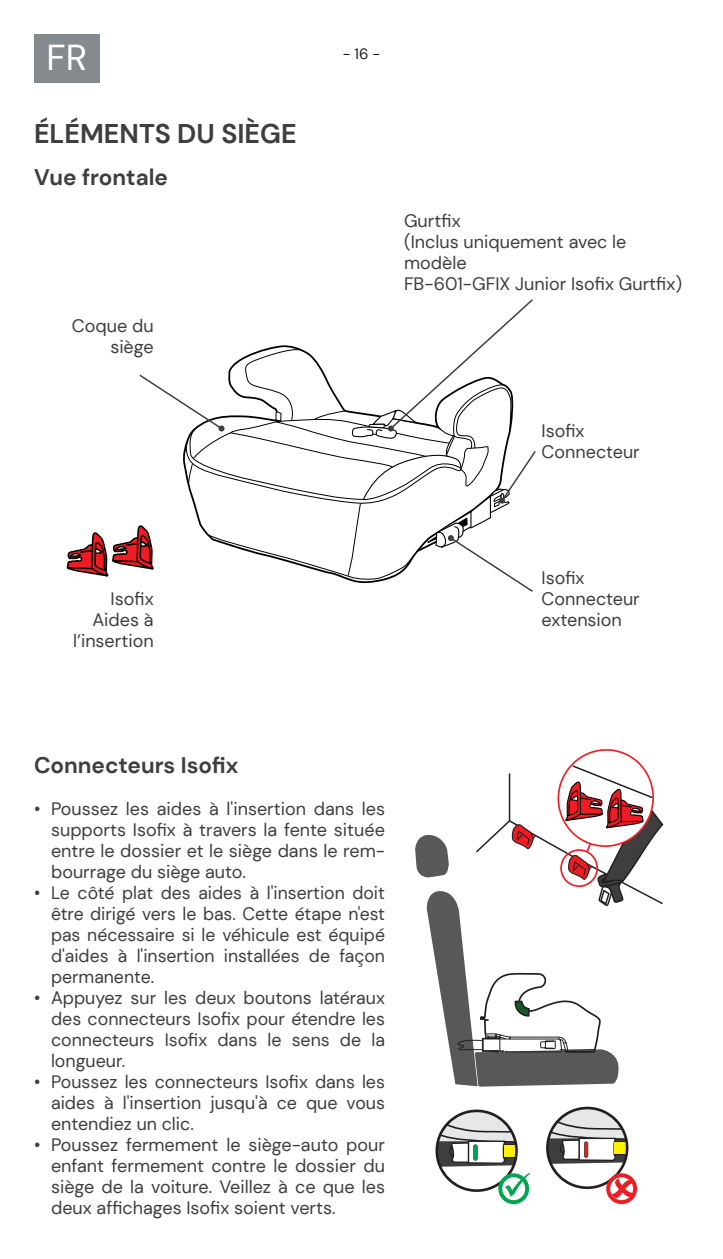
<style>
.page{position:relative;width:723px;height:1259px;background:#fff}
.page>*{position:absolute;margin:0;border:0;box-sizing:border-box;transform-origin:0 0}
.t1{font:36px "DM Sans";color:#fff}
.t2{font:700 27px "DM Sans";color:#3e3e3f}
.t3{font:700 22.5px "DM Sans";color:#3e3e3f}
.t4{font:18px/21px "DM Sans";color:#3e3e3f;text-align:justify}
.t5{font:15px "DM Sans";color:#231f20}
</style>
<div class="page">
<div style="left:34px;top:34px;width:65px;height:49px;background:#868a8e"></div>
<svg style="left:415px;top:749px;width:249px;height:338px"></svg>
<svg style="left:435px;top:1109px;width:95px;height:95px"></svg>
<svg style="left:546px;top:1106px;width:91px;height:98px"></svg>
<svg style="left:66px;top:299px;width:470px;height:293px"></svg>
<h1 class="t1" style="left:46px;top:35px;width:42px">FR</h1>
<h2 class="t2" style="left:34px;top:117px;width:264px">ÉLÉMENTS DU SIÈGE</h2>
<p class="t3" style="left:34px;top:163px;width:135px">Vue frontale</p>
<p class="t4" style="left:72px;top:315px;width:83px;text-align:right">Coque du siège</p>
<p class="t5" style="left:343px;top:45px;width:39px">- 16 -</p>
<p class="t4" style="left:404px;top:210px;width:280px;text-align:left">Gurtfix<br>(Inclus uniquement avec le modèle<br>FB-601-GFIX Junior Isofix Gurtfix)</p>
<p class="t4" style="left:541px;top:420px;width:100px">Isofix<br>Connecteur</p>
<p class="t4" style="left:73px;top:588px;width:82px;text-align:right">Isofix<br>Aides à l’insertion</p>
<p class="t3" style="left:34px;top:751px;width:206px">Connecteurs Isofix</p>
<p class="t4" style="left:51px;top:798px;width:335px;text-indent:-17px">• Poussez les aides à l'insertion dans les supports Isofix à travers la fente située entre le dossier et le siège dans le rem&shy;bourrage du siège auto.</p>
<p class="t4" style="left:51px;top:882px;width:335px;text-indent:-17px">• Le côté plat des aides à l'insertion doit être dirigé vers le bas. Cette étape n'est pas nécessaire si le véhicule est équipé d'aides à l'insertion installées de façon permanente.</p>
<p class="t4" style="left:51px;top:987px;width:335px;text-indent:-17px">• Appuyez sur les deux boutons latéraux des connecteurs Isofix pour étendre les connecteurs Isofix dans le sens de la longueur.</p>
<p class="t4" style="left:51px;top:1071px;width:335px;text-indent:-17px">• Poussez les connecteurs Isofix dans les aides à l'insertion jusqu'à ce que vous entendiez un clic.</p>
<p class="t4" style="left:51px;top:1134px;width:335px;text-indent:-17px">• Poussez fermement le siège-auto pour enfant fermement contre le dossier du siège de la voiture. Veillez à ce que les deux affichages Isofix soient verts.</p>
<p class="t4" style="left:541px;top:567px;width:100px;text-align:left">Isofix<br>Connecteur extension</p>
</div>
